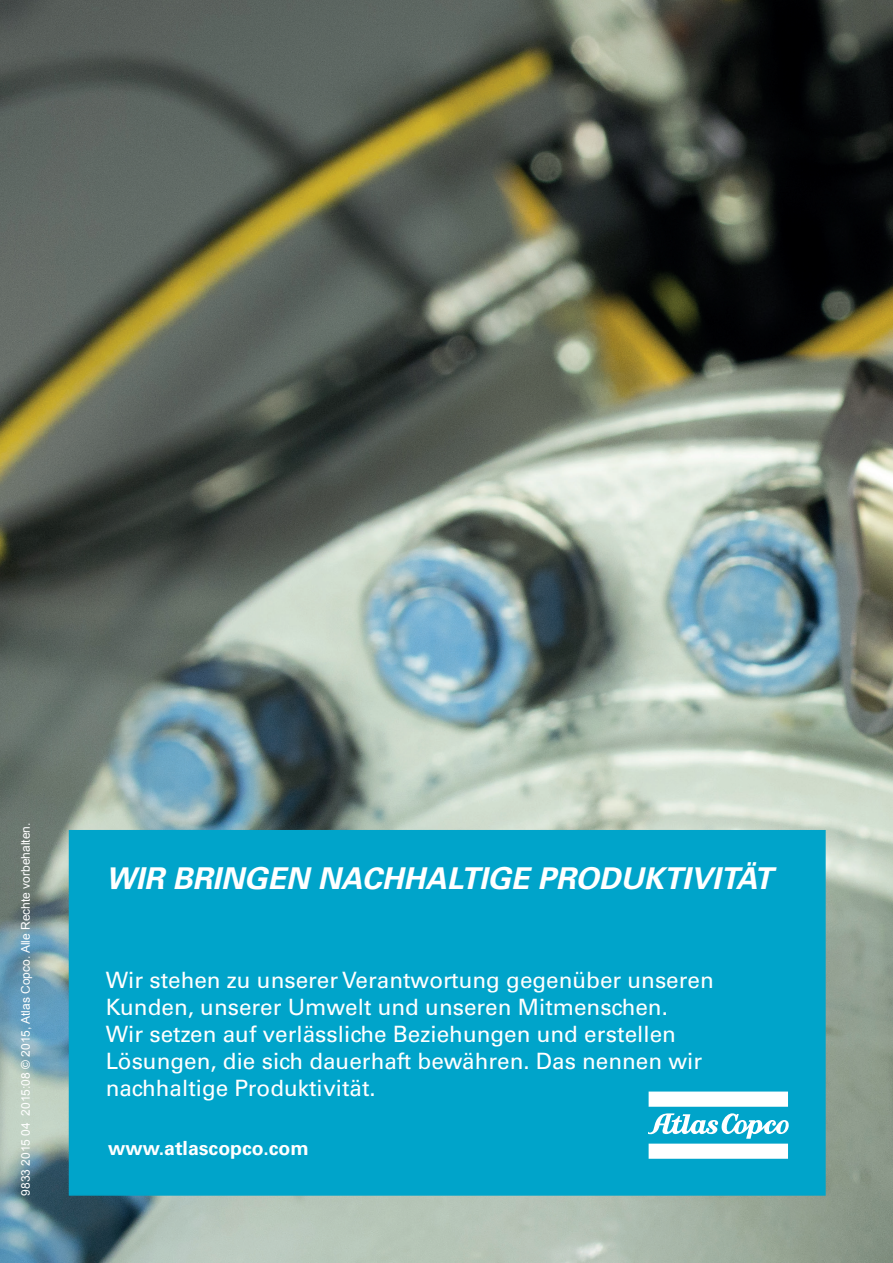
<style>
.page{position:relative;width:893px;height:1263px;background:#fff}
.page>*{position:absolute;margin:0;border:0;box-sizing:border-box;transform-origin:0 0}
.t1{font:italic 700 30px "Univers LT Std";color:#fff}
.t2{font:22.5px/27px "Univers LT Std";color:#fff}
.t3{font:700 19.5px "Univers LT Std";color:#fff}
.t4{font:12px "Arial";color:#fff}
</style>
<div class="page">
<img style="left:0;top:0;width:893px;height:1263px">
<div style="left:69px;top:830px;width:757px;height:366px;background:#00a4ca;border:2px solid #00a4ca"></div>
<svg style="left:649px;top:1091px;width:139px;height:16px;background:#f2fafc"></svg>
<svg style="left:648px;top:1113px;width:141px;height:46px"></svg>
<p class="t4" style="left:18px;top:1196px;width:375px;rotate:-90deg">9833 2015 04 2015:08 © 2015, Atlas Copco. Alle Rechte vorbehalten.</p>
<h1 class="t1" style="left:106px;top:860px;width:668px">WIR BRINGEN NACHHALTIGE PRODUKTIVITÄT</h1>
<p class="t2" style="left:106px;top:966px;width:610px">Wir stehen zu unserer Verantwortung gegenüber unseren Kunden, unserer Umwelt und unseren Mitmenschen.<br>Wir setzen auf verlässliche Beziehungen und erstellen Lösungen, die sich dauerhaft bewähren. Das nennen wir nachhaltige Produktivität.</p>
<p class="t3" style="left:108px;top:1137px;width:202px">www.atlascopco.com</p>
</div>
